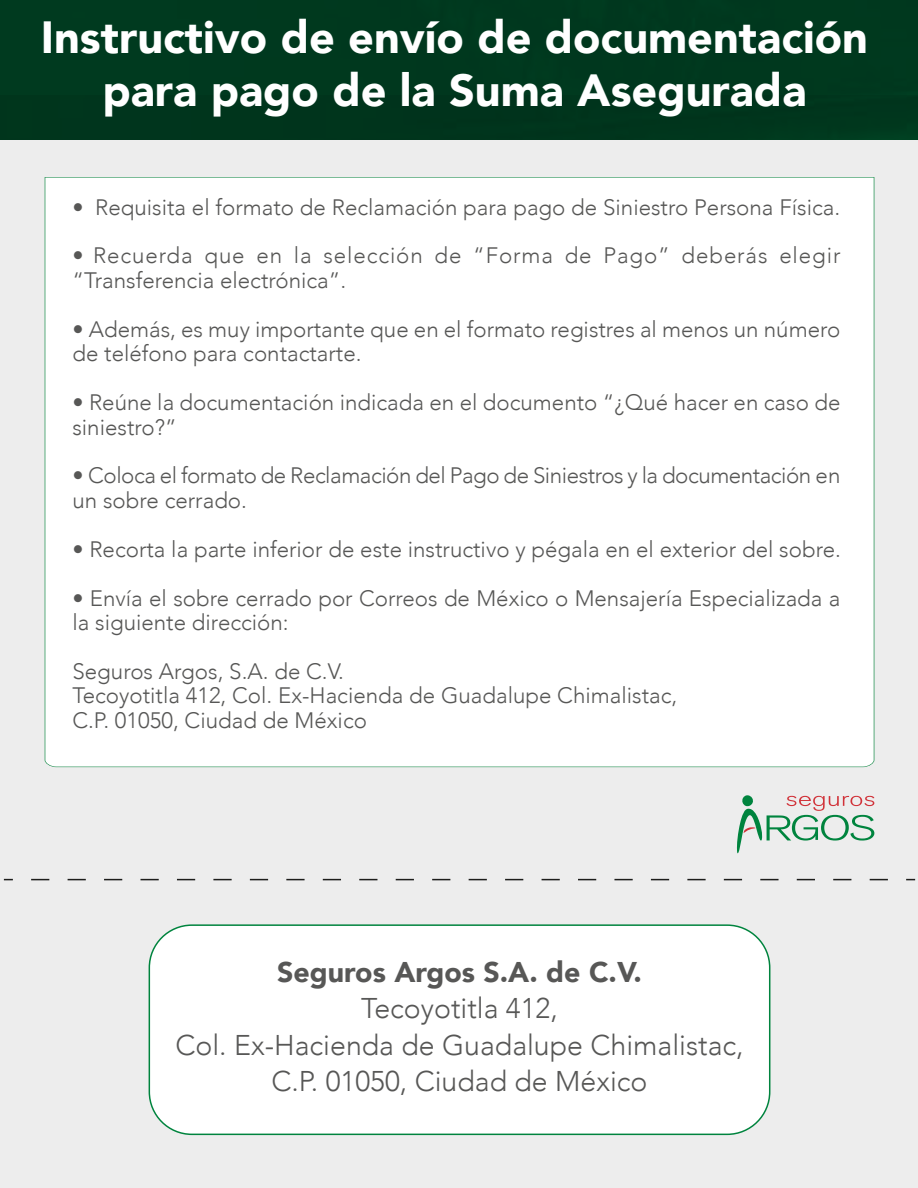
<style>
.page{position:relative;width:918px;height:1188px;background:#fff}
.page>*{position:absolute;margin:0;border:0;box-sizing:border-box;transform-origin:0 0}
.t1{font:900 45px/52.8px "Avenir";color:#fff;text-align:center}
.t2{font:300 28.5px/36.5px "Avenir";color:#575756;text-align:center}
.t3{font:900 28.5px "Avenir";color:#575756}
.t4{font:300 22.35px/24.5px "Avenir";color:#575756}
.t5{font:300 22.35px/24.5px "Avenir";letter-spacing:-.02em;color:#575756}
.t6{font:300 22.35px/24.5px "Avenir";letter-spacing:.04em;color:#575756}
</style>
<div class="page">
<div style="left:0;top:96px;width:918px;height:1092px;background:#ededed"></div>
<div style="left:0;top:0;width:918px;height:139px;background:#00381e"></div>
<div style="left:45px;top:177px;width:829px;height:590px;background:#fff"></div>
<svg style="left:31px;top:879px;width:857px;height:1px"></svg>
<div style="left:149px;top:925px;width:621px;height:209px;background:#fff;border-radius:43px"></div>
<div style="left:149px;top:924px;width:621px;height:211px;border:2px solid #00843e;border-radius:43px"></div>
<svg style="left:737px;top:795px;width:137px;height:58px"></svg>
<h1 class="t1" style="left:41px;top:10px;width:829px">Instructivo de envío de documentación para pago de la Suma Asegurada</h1>
<p class="t4" style="left:72px;top:195px;width:769px">• Requisita el formato de Reclamación para pago de Siniestro Persona Física.</p>
<p class="t6" style="left:72px;top:244px;width:769px">• Recuerda que en la selección de “Forma de Pago” deberás elegir “Transferencia electrónica”.</p>
<p class="t4" style="left:72px;top:317px;width:769px">• Además, es muy importante que en el formato registres al menos un número de teléfono para contactarte.</p>
<p class="t4" style="left:72px;top:390px;width:769px">• Reúne la documentación indicada en el documento “¿Qué hacer en caso de siniestro?”</p>
<p class="t5" style="left:72px;top:464px;width:769px">• Coloca el formato de Reclamación del Pago de Siniestros y la documentación en un sobre cerrado.</p>
<p class="t4" style="left:72px;top:537px;width:770px">• Recorta la parte inferior de este instructivo y pégala en el exterior del sobre.</p>
<p class="t4" style="left:72px;top:586px;width:769px">• Envía el sobre cerrado por Correos de México o Mensajería Especializada a la siguiente dirección:</p>
<p class="t4" style="left:72px;top:659px;width:606px">Seguros Argos, S.A. de C.V.<br>Tecoyotitla 412, Col. Ex-Hacienda de Guadalupe Chimalistac,<br>C.P. 01050, Ciudad de México</p>
<p class="t3" style="left:277px;top:948px;width:366px">Seguros Argos S.A. de C.V.</p>
<p class="t2" style="left:175px;top:990px;width:570px">Tecoyotitla 412,<br>Col. Ex-Hacienda de Guadalupe Chimalistac,<br>C.P. 01050, Ciudad de México</p>
</div>
